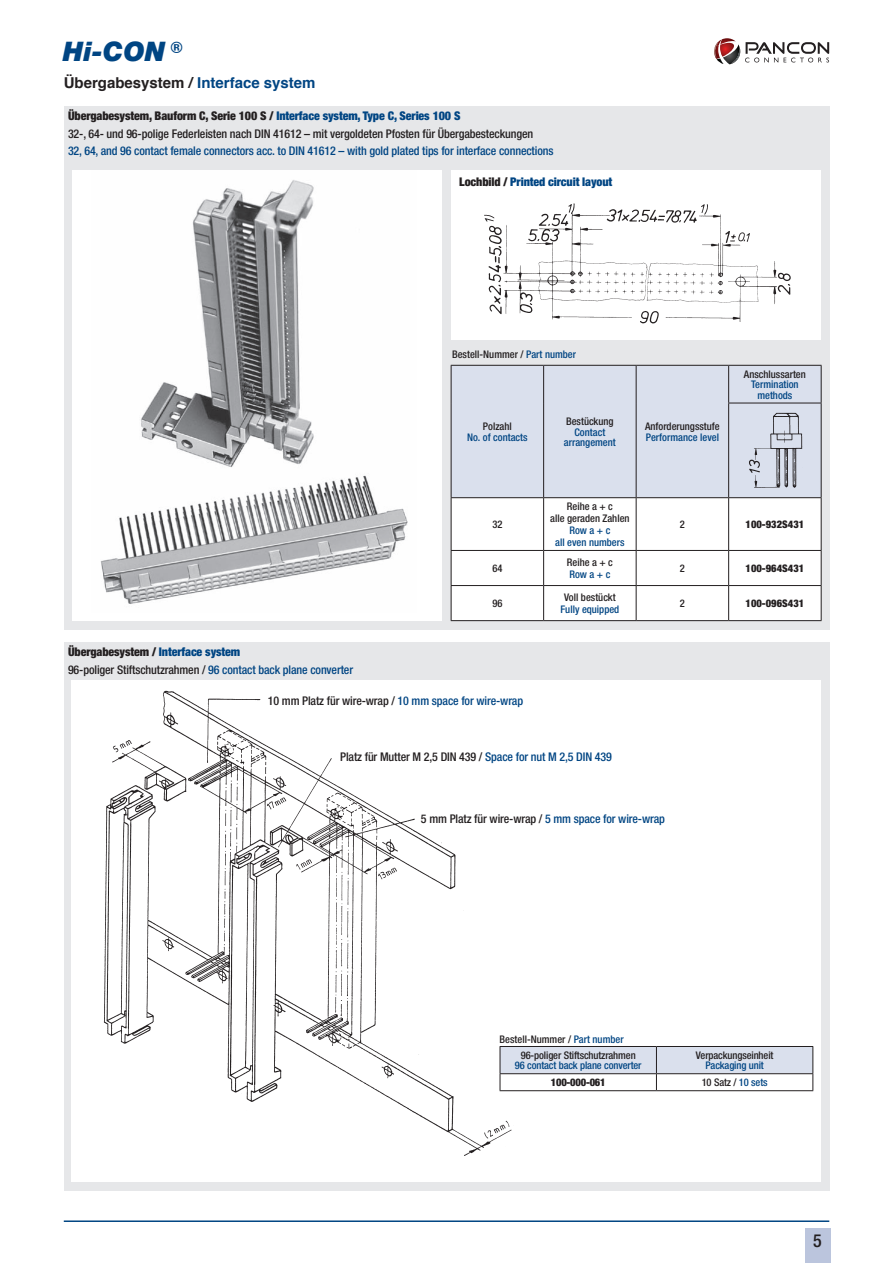
<style>
.page{position:relative;width:893px;height:1263px;background:#fff}
.page>*{position:absolute;margin:0;border:0;box-sizing:border-box;transform-origin:0 0}
.t1{font:italic 900 27px "Helvetica Neue";color:#004583}
.t2{font:500 condensed 18px "Helvetica Neue";color:#231f20}
.t3{font:700 15px "Helvetica";color:#231f20}
.t4{font:500 condensed 12px/17.4px "Helvetica Neue";letter-spacing:-.01em;color:#231f20}
.t5{font:500 condensed 12px "Helvetica Neue";letter-spacing:-.01em;color:#004583}
.t6{font:900 condensed 12px "Helvetica Neue";letter-spacing:-.01em;color:#004583}
.t7{font:500 condensed 10.5px/12px "Helvetica Neue";color:#231f20;text-align:center}
.t8{font:500 condensed 10.5px/10.5px "Helvetica Neue";color:#004583;text-align:center}
.t9{font:900 condensed 10.5px "Helvetica Neue";color:#231f20}
.t10{font:900 condensed 10.5px "Helvetica Neue";letter-spacing:-.02em;color:#231f20}
.s1{color:#004583}
.s2{font-weight:900}
.s3{font-weight:900;color:#004583}
.s4{color:#231f20}
</style>
<div class="page">
<svg style="left:714px;top:38px;width:115px;height:26px"></svg>
<div style="left:805px;top:1228px;width:25px;height:35px;background:#bbc5dd"></div>
<hr style="left:64px;top:1220px;width:765px;height:2px;background:#004583">
<div style="left:64px;top:106px;width:765px;height:523px;background:#e6e7e9"></div>
<div style="left:64px;top:642px;width:765px;height:549px;background:#e6e7e9"></div>
<div style="left:72px;top:170px;width:370px;height:451px;background:#fff"></div>
<img style="left:100px;top:180px;width:308px;height:424px">
<div style="left:451px;top:170px;width:370px;height:170px;background:#fff"></div>
<img style="left:484px;top:203px;width:307px;height:121px">
<div style="left:452px;top:366px;width:369px;height:131px;background:#dae0ed"></div>
<div style="left:452px;top:498px;width:369px;height:122px;background:#fff"></div>
<hr style="left:451px;top:365px;width:93px;height:1px;background:#231f20">
<hr style="left:451px;top:366px;width:1px;height:37px;background:#231f20">
<hr style="left:544px;top:365px;width:92px;height:1px;background:#231f20">
<hr style="left:543px;top:366px;width:1px;height:37px;background:#231f20">
<hr style="left:636px;top:365px;width:93px;height:1px;background:#231f20">
<hr style="left:636px;top:366px;width:1px;height:37px;background:#231f20">
<hr style="left:729px;top:365px;width:92px;height:1px;background:#231f20">
<hr style="left:728px;top:366px;width:1px;height:37px;background:#231f20">
<hr style="left:821px;top:366px;width:1px;height:37px;background:#231f20">
<hr style="left:451px;top:403px;width:1px;height:94px;background:#231f20">
<hr style="left:543px;top:403px;width:1px;height:94px;background:#231f20">
<hr style="left:636px;top:403px;width:1px;height:94px;background:#231f20">
<hr style="left:728px;top:403px;width:93px;height:1px;background:#231f20">
<hr style="left:728px;top:403px;width:1px;height:94px;background:#231f20">
<hr style="left:821px;top:403px;width:1px;height:94px;background:#231f20">
<hr style="left:451px;top:497px;width:93px;height:1px;background:#231f20">
<hr style="left:451px;top:498px;width:1px;height:52px;background:#231f20">
<hr style="left:544px;top:497px;width:92px;height:1px;background:#231f20">
<hr style="left:543px;top:498px;width:1px;height:52px;background:#231f20">
<hr style="left:636px;top:497px;width:93px;height:1px;background:#231f20">
<hr style="left:636px;top:498px;width:1px;height:52px;background:#231f20">
<hr style="left:729px;top:497px;width:92px;height:1px;background:#231f20">
<hr style="left:728px;top:498px;width:1px;height:52px;background:#231f20">
<hr style="left:821px;top:498px;width:1px;height:52px;background:#231f20">
<hr style="left:451px;top:550px;width:93px;height:1px;background:#231f20">
<hr style="left:451px;top:551px;width:1px;height:34px;background:#231f20">
<hr style="left:544px;top:550px;width:92px;height:1px;background:#231f20">
<hr style="left:543px;top:551px;width:1px;height:34px;background:#231f20">
<hr style="left:636px;top:550px;width:93px;height:1px;background:#231f20">
<hr style="left:636px;top:551px;width:1px;height:34px;background:#231f20">
<hr style="left:729px;top:550px;width:92px;height:1px;background:#231f20">
<hr style="left:728px;top:551px;width:1px;height:34px;background:#231f20">
<hr style="left:821px;top:551px;width:1px;height:34px;background:#231f20">
<hr style="left:451px;top:585px;width:93px;height:1px;background:#231f20">
<hr style="left:451px;top:586px;width:1px;height:34px;background:#231f20">
<hr style="left:544px;top:585px;width:92px;height:1px;background:#231f20">
<hr style="left:543px;top:586px;width:1px;height:34px;background:#231f20">
<hr style="left:636px;top:585px;width:93px;height:1px;background:#231f20">
<hr style="left:636px;top:586px;width:1px;height:34px;background:#231f20">
<hr style="left:729px;top:585px;width:92px;height:1px;background:#231f20">
<hr style="left:728px;top:586px;width:1px;height:34px;background:#231f20">
<hr style="left:821px;top:586px;width:1px;height:34px;background:#231f20">
<hr style="left:451px;top:620px;width:93px;height:1px;background:#231f20">
<hr style="left:544px;top:620px;width:92px;height:1px;background:#231f20">
<hr style="left:636px;top:620px;width:93px;height:1px;background:#231f20">
<hr style="left:729px;top:620px;width:92px;height:1px;background:#231f20">
<img style="left:747px;top:411px;width:56px;height:78px">
<div style="left:71px;top:680px;width:750px;height:502px;background:#fff"></div>
<img style="left:103px;top:690px;width:416px;height:466px">
<svg style="left:500px;top:1046px;width:313px;height:44px"></svg>
<hr style="left:500px;top:1090px;width:156px;height:1px;background:#231f20">
<hr style="left:656px;top:1090px;width:157px;height:1px;background:#231f20">
<h1 class="t1" style="left:63px;top:35px;width:121px">Hi-CON <sup>®</sup></h1>
<p class="t3" style="left:64px;top:70px;width:253px">Übergabesystem / <span class="s1">Interface system</span></p>
<p class="t4" style="left:68px;top:107px;width:467px"><span class="s2">Übergabesystem, Bauform C, Serie 100 S /</span> <span class="s3">Interface system, Type C, Series 100 S<br></span>32-, 64- und 96-polige Federleisten nach DIN 41612 – mit vergoldeten Pfosten für Übergabesteckungen</p>
<p class="t5" style="left:68px;top:144px;width:487px">32, 64, and 96 contact female connectors acc. to DIN 41612 – with gold plated tips for interface connections</p>
<p class="t6" style="left:459px;top:174px;width:155px"><span class="s4">Lochbild /</span> Printed circuit layout</p>
<p class="t7" style="left:452px;top:348px;width:125px">Bestell-Nummer / <span class="s1">Part number</span></p>
<p class="t7" style="left:483px;top:420px;width:30px">Polzahl</p>
<p class="t8" style="left:467px;top:432px;width:62px">No. of contacts</p>
<p class="t7" style="left:566px;top:415px;width:49px">Bestückung</p>
<p class="t8" style="left:564px;top:426px;width:53px">Contact arrangement</p>
<p class="t7" style="left:645px;top:420px;width:76px">Anforderungsstufe</p>
<p class="t8" style="left:646px;top:432px;width:75px">Performance level</p>
<p class="t7" style="left:744px;top:368px;width:63px">Anschlussarten</p>
<p class="t8" style="left:751px;top:379px;width:49px">Termination methods</p>
<p class="t7" style="left:492px;top:518px;width:12px">32</p>
<p class="t7" style="left:492px;top:562px;width:12px">64</p>
<p class="t4" style="left:68px;top:643px;width:287px"><span class="s2">Übergabesystem /</span> <span class="s3">Interface system<br></span>96-poliger Stiftschutzrahmen / <span class="s1">96 contact back plane converter</span></p>
<p class="t7" style="left:492px;top:597px;width:12px">96</p>
<p class="t4" style="left:268px;top:692px;width:257px">10 mm Platz für wire-wrap / <span class="s1">10 mm space for wire-wrap</span></p>
<p class="t7" style="left:550px;top:500px;width:81px">Reihe a + c<br>alle geraden Zahlen</p>
<p class="t8" style="left:555px;top:524px;width:71px;line-height:12px">Row a + c<br>all even numbers</p>
<p class="t7" style="left:567px;top:556px;width:48px">Reihe a + c</p>
<p class="t8" style="left:569px;top:569px;width:43px">Row a + c</p>
<p class="t7" style="left:564px;top:591px;width:53px">Voll bestückt</p>
<p class="t8" style="left:560px;top:604px;width:60px">Fully equipped</p>
<p class="t4" style="left:340px;top:748px;width:273px">Platz für Mutter M 2,5 DIN 439 / <span class="s1">Space for nut M 2,5 DIN 439</span></p>
<p class="t7" style="left:680px;top:518px;width:7px">2</p>
<p class="t9" style="left:746px;top:518px;width:60px">100-932S431</p>
<p class="t7" style="left:680px;top:562px;width:7px">2</p>
<p class="t9" style="left:746px;top:562px;width:60px">100-964S431</p>
<p class="t7" style="left:680px;top:597px;width:7px">2</p>
<p class="t9" style="left:746px;top:597px;width:60px">100-096S431</p>
<p class="t4" style="left:421px;top:809px;width:245px">5 mm Platz für wire-wrap / <span class="s1">5 mm space for wire-wrap</span></p>
<p class="t7" style="left:500px;top:1033px;width:125px">Bestell-Nummer / <span class="s1">Part number</span></p>
<p class="t7" style="left:521px;top:1049px;width:116px">96-poliger Stiftschutzrahmen</p>
<p class="t8" style="left:515px;top:1060px;width:128px">96 contact back plane converter</p>
<p class="t7" style="left:696px;top:1049px;width:79px">Verpackungseinheit</p>
<p class="t8" style="left:705px;top:1060px;width:60px">Packaging unit</p>
<p class="t10" style="left:551px;top:1076px;width:56px">100-000-061</p>
<p class="t7" style="left:702px;top:1076px;width:67px">10 Satz / <span class="s1">10 sets</span></p>
<h2 class="t2" style="left:813px;top:1230px;width:10px">5</h2>
</div>
